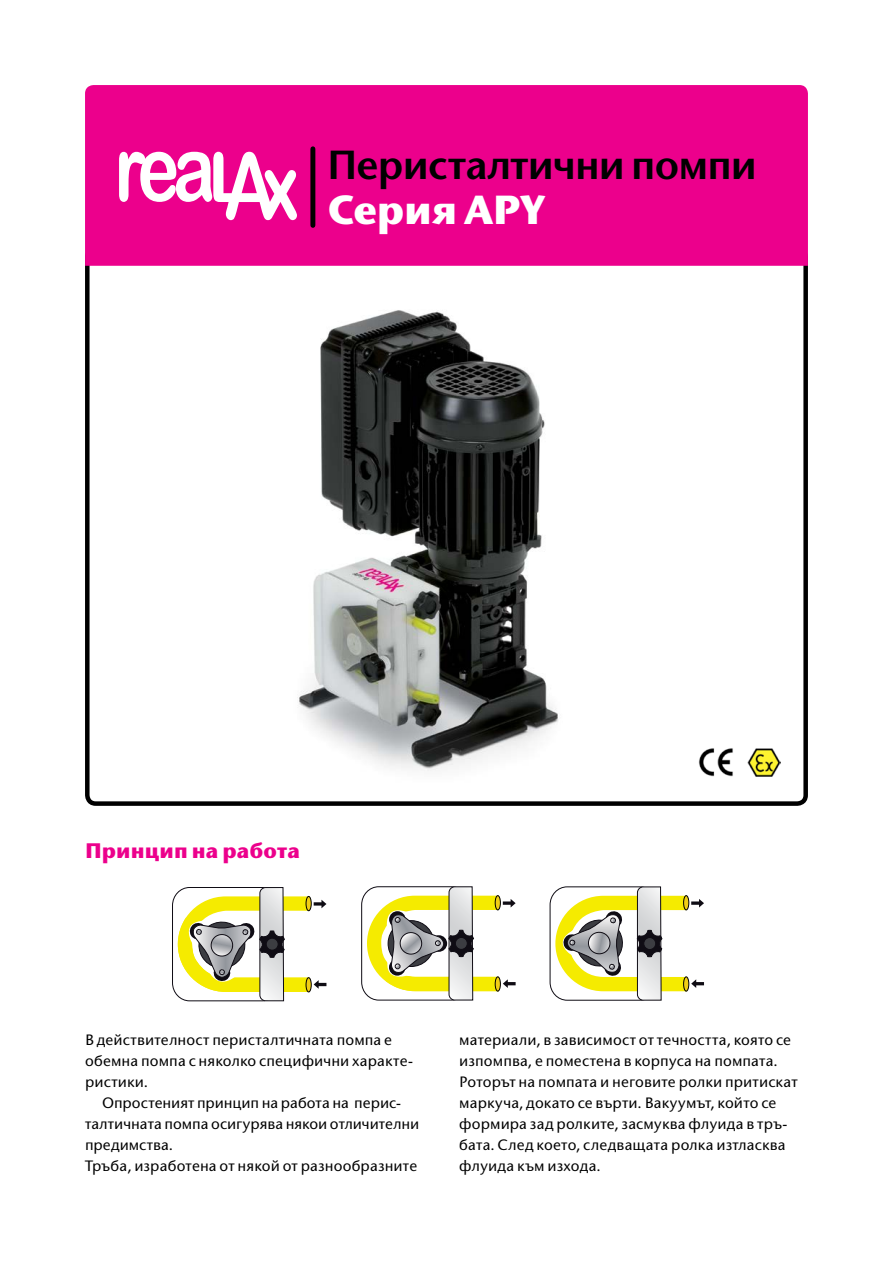
<style>
.page{position:relative;width:893px;height:1263px;background:#fff}
.page>*{position:absolute;margin:0;border:0;box-sizing:border-box;transform-origin:0 0}
.t1{font:600 40.5px "Stone Sans ITC";letter-spacing:-.01em;color:#000}
.t2{font:700 40.5px "Stone Sans ITC";letter-spacing:-.005em;color:#fff}
.t3{font:700 21px "Stone Sans ITC";letter-spacing:.01em;color:#ec008c}
.t4{font:500 15px/21px "Stone Sans ITC";letter-spacing:.01em;color:#000}
</style>
<div class="page">
<img style="left:299px;top:310px;width:259px;height:461px">
<div style="left:85px;top:247px;width:723px;height:559px;border:4px solid #000;border-radius:9px"></div>
<div style="left:85px;top:85px;width:723px;height:181px;background:#ec008c"></div>
<svg style="left:178px;top:887px;width:148px;height:114px"></svg>
<div style="left:306px;top:978px;width:5px;height:14px;background:#f0ce15;border-radius:50%"></div>
<div style="left:306px;top:977px;width:5px;height:15px;border:1px solid #000;border-radius:50%"></div>
<svg style="left:367px;top:886px;width:149px;height:114px"></svg>
<div style="left:400px;top:932px;width:22px;height:22px;border:1px solid #0f0c14;border-radius:50%"></div>
<svg style="left:549px;top:886px;width:155px;height:114px"></svg>
<img style="left:748px;top:748px;width:32px;height:28px">
<img style="left:698px;top:748px;width:35px;height:29px">
<svg style="left:119px;top:152px;width:178px;height:68px"></svg>
<div style="left:310px;top:149px;width:5px;height:76px;background:#000"></div>
<h1 class="t1" style="left:327px;top:138px;width:431px">Перисталтични помпи</h1>
<h1 class="t2" style="left:327px;top:183px;width:219px">Серия APY</h1>
<h2 class="t3" style="left:85px;top:836px;width:217px">Принцип на работа</h2>
<p class="t4" style="left:85px;top:1029px;width:329px">В действителност перисталтичната помпа е обемна помпа с няколко специфични характе&shy;ристики.</p>
<p class="t4" style="left:85px;top:1092px;width:336px;text-indent:17px">Опростеният принцип на работа на перис&shy;талтичната помпа осигурява някои отличителни предимства.<br>Тръба, изработена от някой от разнообразните</p>
<p class="t4" style="left:459px;top:1029px;width:340px">материали, в зависимост от течността, която се изпомпва, е поместена в корпуса на помпата.<br>Роторът на помпата и неговите ролки притискат маркуча, докато се върти. Вакуумът, който се формира зад ролките, засмуква флуида в тръ&shy;бата. След което, следващата ролка изтласква флуида към изхода.</p>
</div>
